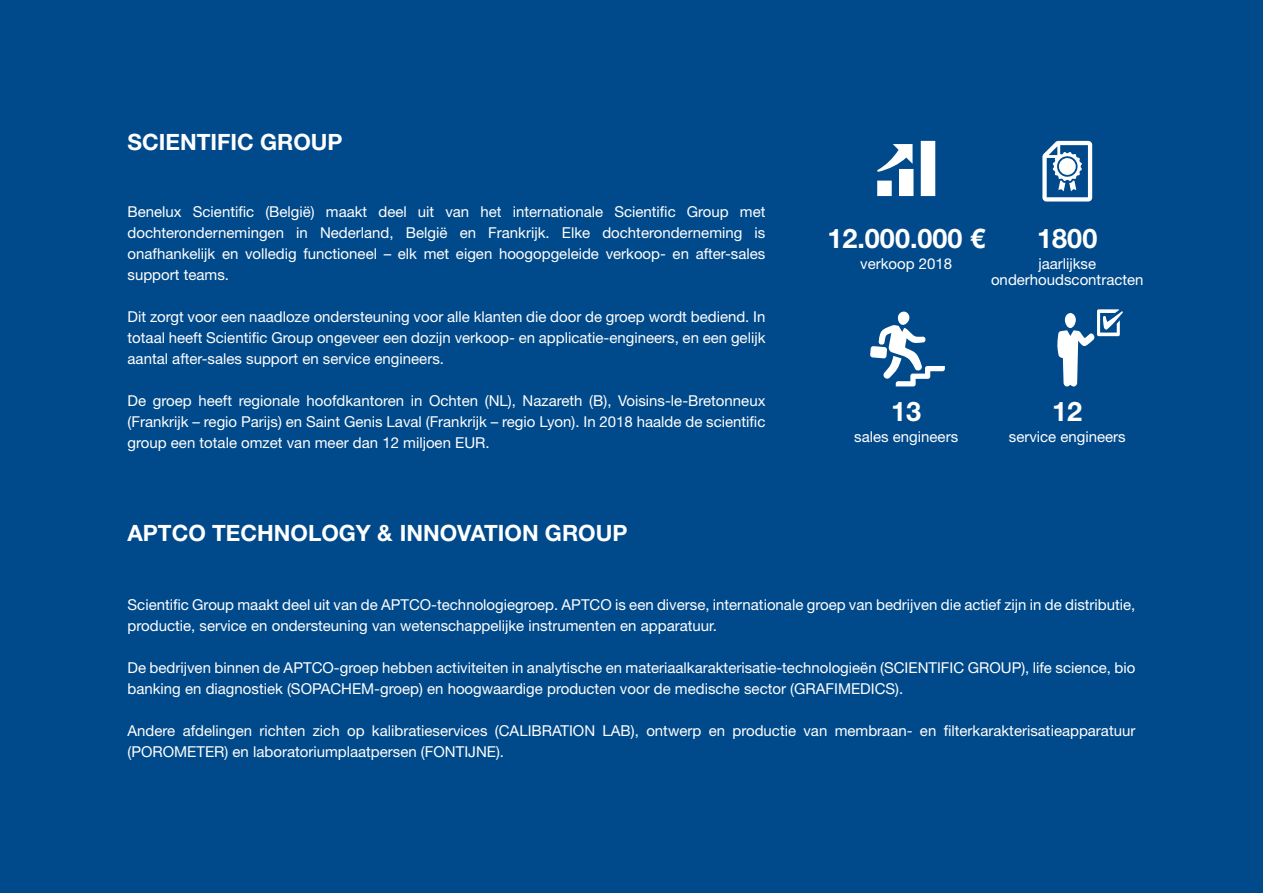
<style>
.page{position:relative;width:1263px;height:893px;background:#004a8b}
.page>*{position:absolute;margin:0;border:0;box-sizing:border-box;transform-origin:0 0}
.t1{font:700 27px "Helvetica Neue LT Std";color:#fff}
.t2{font:700 22.5px "Helvetica Neue LT Std";color:#fff}
.t3{font:15px/21px "Helvetica Neue LT Std";color:#fff;text-align:justify}
</style>
<div class="page">
<svg style="left:1057px;top:309px;width:66px;height:77px"></svg>
<svg style="left:877px;top:141px;width:58px;height:55px"></svg>
<svg style="left:1042px;top:141px;width:50px;height:61px"></svg>
<svg style="left:870px;top:311px;width:75px;height:75px"></svg>
<h2 class="t2" style="left:128px;top:128px;width:216px">SCIENTIFIC GROUP</h2>
<p class="t3" style="left:128px;top:201px;width:639px">Benelux Scientific (België) maakt deel uit van het internationale Scientific Group met dochterondernemingen in Nederland, België en Frankrijk. Elke dochteronderneming is onafhankelijk en volledig functioneel – elk met eigen hoogopgeleide verkoop- en after-sales support teams.</p>
<p class="t3" style="left:128px;top:306px;width:639px">Dit zorgt voor een naadloze ondersteuning voor alle klanten die door de groep wordt bediend. In totaal heeft Scientific Group ongeveer een dozijn verkoop- en applicatie-engineers, en een gelijk aantal after-sales support en service engineers.</p>
<p class="t3" style="left:128px;top:390px;width:639px">De groep heeft regionale hoofdkantoren in Ochten (NL), Nazareth (B), Voisins-le-Bretonneux (Frankrijk – regio Parijs) en Saint Genis Laval (Frankrijk – regio Lyon). In 2018 haalde de scientific group een totale omzet van meer dan 12 miljoen EUR.</p>
<h2 class="t2" style="left:128px;top:519px;width:501px">APTCO TECHNOLOGY &amp; INNOVATION GROUP</h2>
<h1 class="t1" style="left:827px;top:221px;width:159px">12.000.000 €</h1>
<p class="t3" style="left:860px;top:253px;width:93px">verkoop 2018</p>
<h1 class="t1" style="left:1037px;top:221px;width:62px">1800</h1>
<p class="t3" style="left:991px;top:255px;width:154px;line-height:16.5px;text-align:center">jaarlijkse onderhoudscontracten</p>
<h1 class="t1" style="left:891px;top:395px;width:32px">13</h1>
<p class="t3" style="left:854px;top:426px;width:105px">sales engineers</p>
<h1 class="t1" style="left:1052px;top:395px;width:32px">12</h1>
<p class="t3" style="left:1009px;top:426px;width:118px">service engineers</p>
<p class="t3" style="left:128px;top:594px;width:1009px">Scientific Group maakt deel uit van de APTCO-technologiegroep. APTCO is een diverse, internationale groep van bedrijven die actief zijn in de distributie, productie, service en ondersteuning van wetenschappelijke instrumenten en apparatuur.</p>
<p class="t3" style="left:128px;top:657px;width:1009px">De bedrijven binnen de APTCO-groep hebben activiteiten in analytische en materiaalkarakterisatie-technologieën (SCIENTIFIC GROUP), life science, bio banking en diagnostiek (SOPACHEM-groep) en hoogwaardige producten voor de medische sector (GRAFIMEDICS).</p>
<p class="t3" style="left:128px;top:720px;width:1009px">Andere afdelingen richten zich op kalibratieservices (CALIBRATION LAB), ontwerp en productie van membraan- en filterkarakterisatieapparatuur (POROMETER) en laboratoriumplaatpersen (FONTIJNE).</p>
</div>
